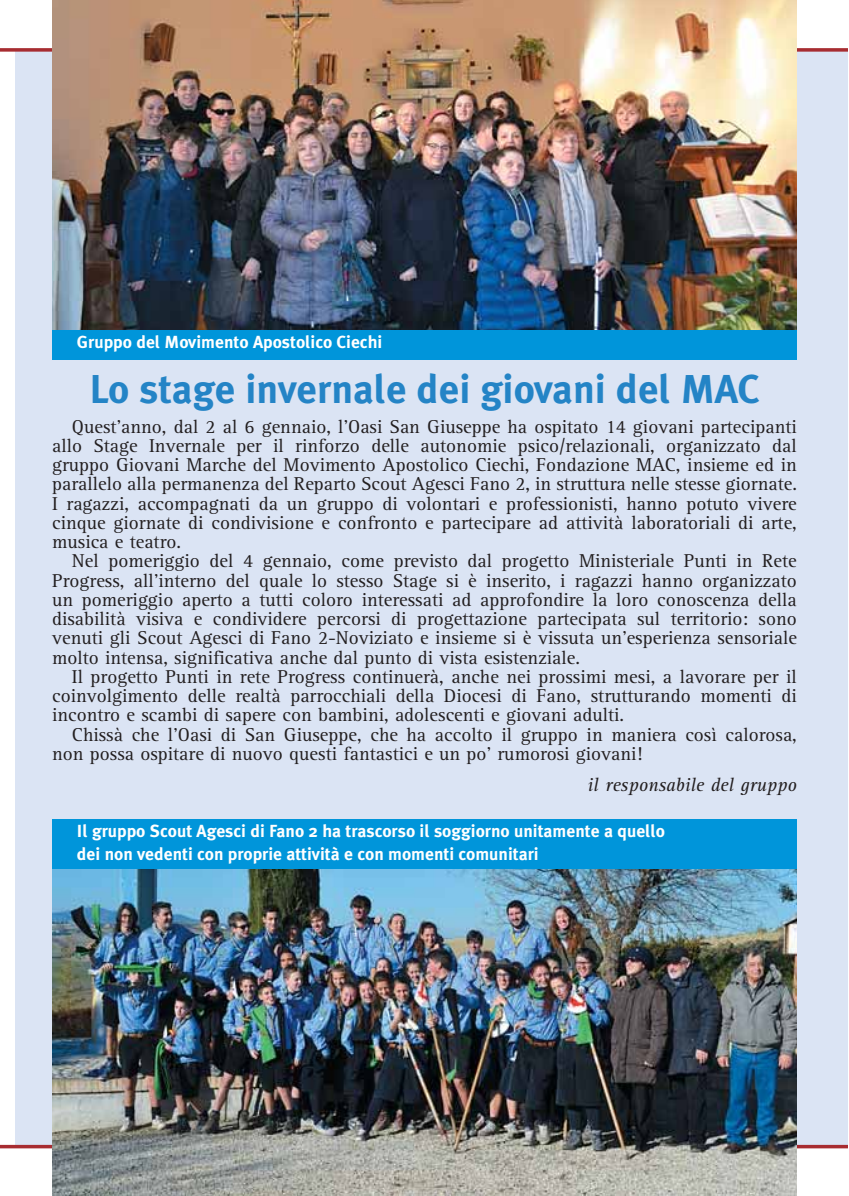
<style>
.page{position:relative;width:849px;height:1196px;background:#fff}
.page>*{position:absolute;margin:0;border:0;box-sizing:border-box;transform-origin:0 0}
.t1{font:700 40.25px "Meta Plus";color:#2484c6}
.t2{font:19.25px/19.2px "Rotis Serif";color:#231f20;text-align:justify}
.t3{font:italic 19.25px "Rotis Serif";color:#231f20}
.t4{font:700 17.5px/22.8px "Meta Plus";color:#fff}
</style>
<div class="page">
<div style="left:15px;top:50px;width:832px;height:1096px;background:#dbe4f4"></div>
<svg style="left:1px;top:48px;width:846px;height:4px"></svg>
<svg style="left:1px;top:1144px;width:846px;height:4px"></svg>
<img style="left:52px;top:0;width:744px;height:330px">
<img style="left:52px;top:868px;width:744px;height:328px">
<div style="left:52px;top:330px;width:744px;height:29px;background:#0095da"></div>
<div style="left:52px;top:818px;width:744px;height:50px;background:#0095da"></div>
<p class="t4" style="left:77px;top:332px;width:307px">Gruppo del Movimento Apostolico Ciechi</p>
<h1 class="t1" style="left:89px;top:373px;width:671px">Lo stage invernale dei giovani del MAC</h1>
<p class="t2" style="left:52px;top:418px;width:746px;text-indent:20px">Quest’anno, dal 2 al 6 gennaio, l'Oasi San Giuseppe ha ospitato 14 giovani partecipanti allo Stage Invernale per il rinforzo delle autonomie psico/relazionali, organizzato dal gruppo Giovani Marche del Movimento Apostolico Ciechi, Fondazione MAC, insieme ed in parallelo alla permanenza del Reparto Scout Agesci Fano 2, in struttura nelle stesse giornate.<br>I ragazzi, accompagnati da un gruppo di volontari e professionisti, hanno potuto vivere cinque giornate di condivisione e confronto e partecipare ad attività laboratoriali di arte, musica e teatro.</p>
<p class="t2" style="left:52px;top:553px;width:746px;text-indent:20px">Nel pomeriggio del 4 gennaio, come previsto dal progetto Ministeriale Punti in Rete Progress, all'interno del quale lo stesso Stage si è inserito, i ragazzi hanno organizzato un pomeriggio aperto a tutti coloro interessati ad approfondire la loro conoscenza della disabilità visiva e condividere percorsi di progettazione partecipata sul territorio: sono venuti gli Scout Agesci di Fano 2-Noviziato e insieme si è vissuta un'esperienza sensoriale molto intensa, significativa anche dal punto di vista esistenziale.</p>
<p class="t2" style="left:52px;top:668px;width:746px;text-indent:20px">Il progetto Punti in rete Progress continuerà, anche nei prossimi mesi, a lavorare per il coinvolgimento delle realtà parrocchiali della Diocesi di Fano, strutturando momenti di incontro e scambi di sapere con bambini, adolescenti e giovani adulti.</p>
<p class="t2" style="left:52px;top:726px;width:746px;text-indent:20px">Chissà che l'Oasi di San Giuseppe, che ha accolto il gruppo in maniera così calorosa, non possa ospitare di nuovo questi fantastici e un po' rumorosi giovani!</p>
<p class="t3" style="left:587px;top:778px;width:211px">il responsabile del gruppo</p>
<p class="t4" style="left:77px;top:820px;width:589px">Il gruppo Scout Agesci di Fano 2 ha trascorso il soggiorno unitamente a quello dei non vedenti con proprie attività e con momenti comunitari</p>
</div>
